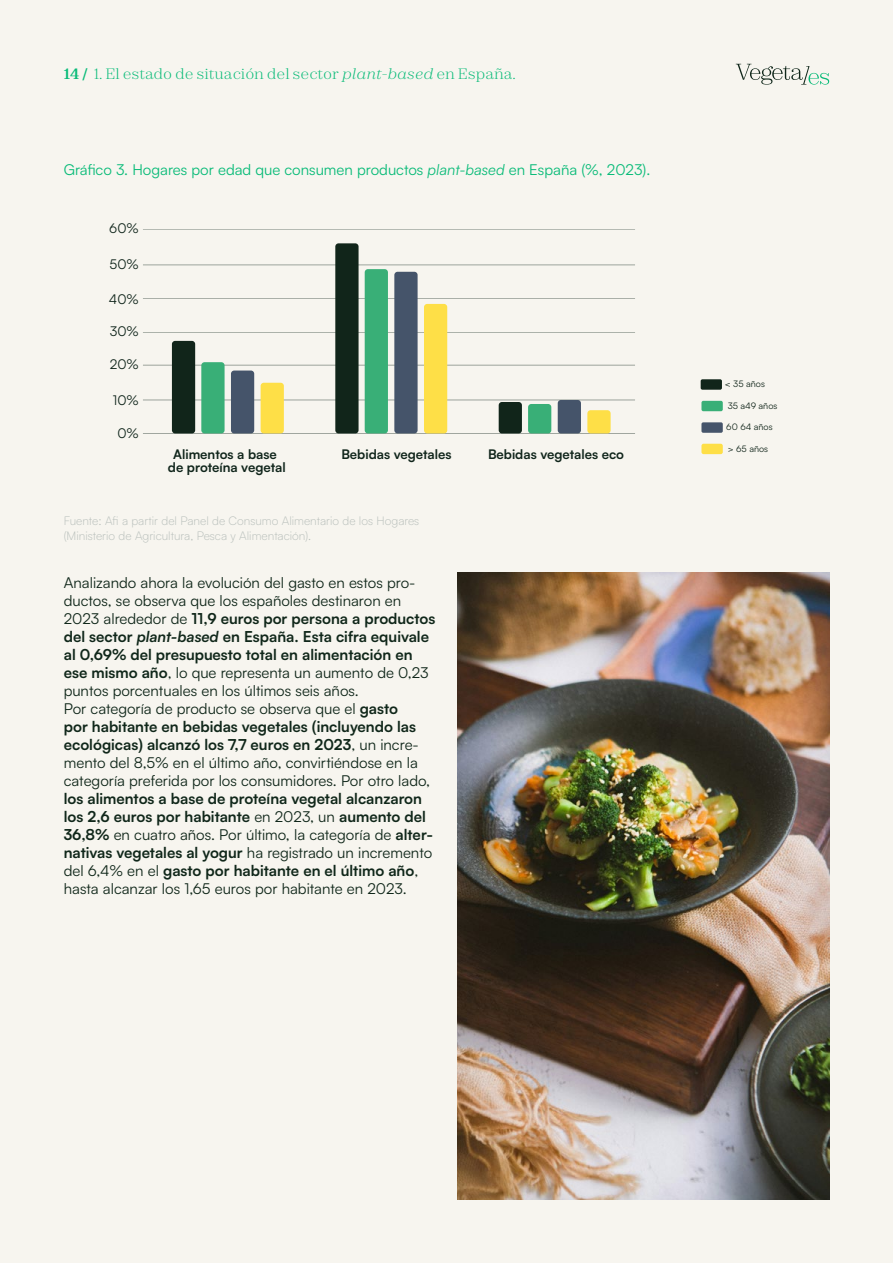
<style>
.page{position:relative;width:893px;height:1263px;background:#f7f5ef}
.page>*{position:absolute;margin:0;border:0;box-sizing:border-box;transform-origin:0 0}
.t1{font:15px/18px "Satoshi";color:#10271a}
.t2{font:700 15px/18px "Satoshi";color:#10271a}
.t3{font:15px "Satoshi";color:#09bb78}
.t4{font:300 15px "Zodiak";color:#09bb78}
.t5{font:13.5px "Satoshi";color:#10251b}
.t6{font:700 13.2px/13.2px "Satoshi";color:#10251b;text-align:center}
.t7{font:300 12px/14.4px "Satoshi";color:#b7beba}
.t8{font:9px "Satoshi";color:#11251a}
.s1{font-weight:700}
.s2{font-style:italic}
.s3{font-weight:700;font-style:italic}
.s4{font-weight:400}
</style>
<div class="page">
<hr style="left:143px;top:230px;width:492px;height:1px;background:#10251b">
<hr style="left:143px;top:265px;width:492px;height:1px;background:#10251b">
<hr style="left:143px;top:298px;width:492px;height:1px;background:#10251b">
<hr style="left:143px;top:332px;width:492px;height:1px;background:#10251b">
<hr style="left:143px;top:365px;width:492px;height:1px;background:#10251b">
<hr style="left:143px;top:400px;width:492px;height:1px;background:#10251b">
<hr style="left:143px;top:433px;width:492px;height:1px;background:#10251b">
<div style="left:172px;top:341px;width:23px;height:92px;background:#11251a;border-radius:3px"></div>
<div style="left:201px;top:362px;width:24px;height:71px;background:#39af77;border-radius:3px"></div>
<div style="left:231px;top:370px;width:23px;height:63px;background:#45546a;border-radius:3px"></div>
<div style="left:261px;top:383px;width:23px;height:50px;background:#fedf47;border-radius:3px"></div>
<div style="left:335px;top:243px;width:24px;height:190px;background:#11251a;border-radius:3px"></div>
<div style="left:365px;top:269px;width:23px;height:164px;background:#39af77;border-radius:3px"></div>
<div style="left:394px;top:272px;width:24px;height:161px;background:#45546a;border-radius:3px"></div>
<div style="left:424px;top:304px;width:23px;height:129px;background:#fedf47;border-radius:3px"></div>
<div style="left:499px;top:402px;width:23px;height:31px;background:#11251a;border-radius:3px"></div>
<div style="left:528px;top:404px;width:23px;height:29px;background:#39af77;border-radius:3px"></div>
<div style="left:558px;top:400px;width:23px;height:33px;background:#45546a;border-radius:3px"></div>
<div style="left:587px;top:410px;width:24px;height:23px;background:#fedf47;border-radius:3px"></div>
<div style="left:701px;top:379px;width:21px;height:11px;background:#11251a;border-radius:2px"></div>
<div style="left:701px;top:401px;width:22px;height:10px;background:#39af77;border-radius:2px"></div>
<div style="left:701px;top:422px;width:22px;height:11px;background:#45546a;border-radius:2px"></div>
<div style="left:701px;top:444px;width:22px;height:10px;background:#fedf47;border-radius:2px"></div>
<img style="left:457px;top:573px;width:372px;height:626px">
<svg style="left:736px;top:64px;width:93px;height:21px"></svg>
<p class="t4" style="left:64px;top:64px;width:454px"><span class="s1">14 /</span> 1. El estado de situación del sector <span class="s2">plant-based</span> en España.</p>
<p class="t3" style="left:64px;top:160px;width:588px">Gráfico 3. Hogares por edad que consumen productos <span class="s2">plant-based</span> en España (%, 2023).</p>
<p class="t5" style="left:109px;top:219px;width:31px">60%</p>
<p class="t5" style="left:110px;top:255px;width:31px">50%</p>
<p class="t5" style="left:109px;top:290px;width:31px">40%</p>
<p class="t5" style="left:110px;top:322px;width:31px">30%</p>
<p class="t5" style="left:110px;top:355px;width:31px">20%</p>
<p class="t5" style="left:113px;top:391px;width:27px">10%</p>
<p class="t5" style="left:117px;top:424px;width:23px">0%</p>
<p class="t6" style="left:168px;top:446px;width:119px">Alimentos a base de proteína vegetal</p>
<p class="t6" style="left:341px;top:446px;width:112px">Bebidas vegetales</p>
<p class="t7" style="left:64px;top:513px;width:357px">Fuente: Afi a partir del Panel de Consumo Alimentario de los Hogares (Ministerio de Agricultura, Pesca y Alimentación).</p>
<p class="t1" style="left:64px;top:573px;width:373px">Analizando ahora la evolución del gasto en estos pro&shy;ductos, se observa que los españoles destinaron en 2023 alrededor de <span class="s1">11,9 euros por persona a productos del sector</span> <span class="s3">plant-based</span> <span class="s1">en España. Esta cifra equivale al 0,69% del presupuesto total en alimentación en ese mismo año</span>, lo que representa un aumento de 0,23 puntos porcentuales en los últimos seis años.<br>Por categoría de producto se observa que el <span class="s1">gasto<br>por habitante en bebidas vegetales (incluyendo las ecológicas) alcanzó los 7,7 euros en 2023</span>, un incre&shy;mento del 8,5% en el último año, convirtiéndose en la categoría preferida por los consumidores. Por otro lado,</p>
<p class="t2" style="left:64px;top:788px;width:371px">los alimentos a base de proteína vegetal alcanzaron los 2,6 euros por habitante <span class="s4">en 2023, un</span> aumento del 36,8% <span class="s4">en cuatro años. Por último, la categoría de</span> alter&shy;nativas vegetales al yogur <span class="s4">ha registrado un incremento del 6,4% en el</span> gasto por habitante en el último año<span class="s4">, hasta alcanzar los 1,65 euros por habitante en 2023.</span></p>
<p class="t6" style="left:488px;top:446px;width:138px">Bebidas vegetales eco</p>
<p class="t8" style="left:725px;top:378px;width:42px">&lt; 35 años</p>
<p class="t8" style="left:728px;top:400px;width:51px">35 a49 años</p>
<p class="t8" style="left:726px;top:421px;width:48px">60 64 años</p>
<p class="t8" style="left:728px;top:442px;width:42px">&gt; 65 años</p>
</div>
